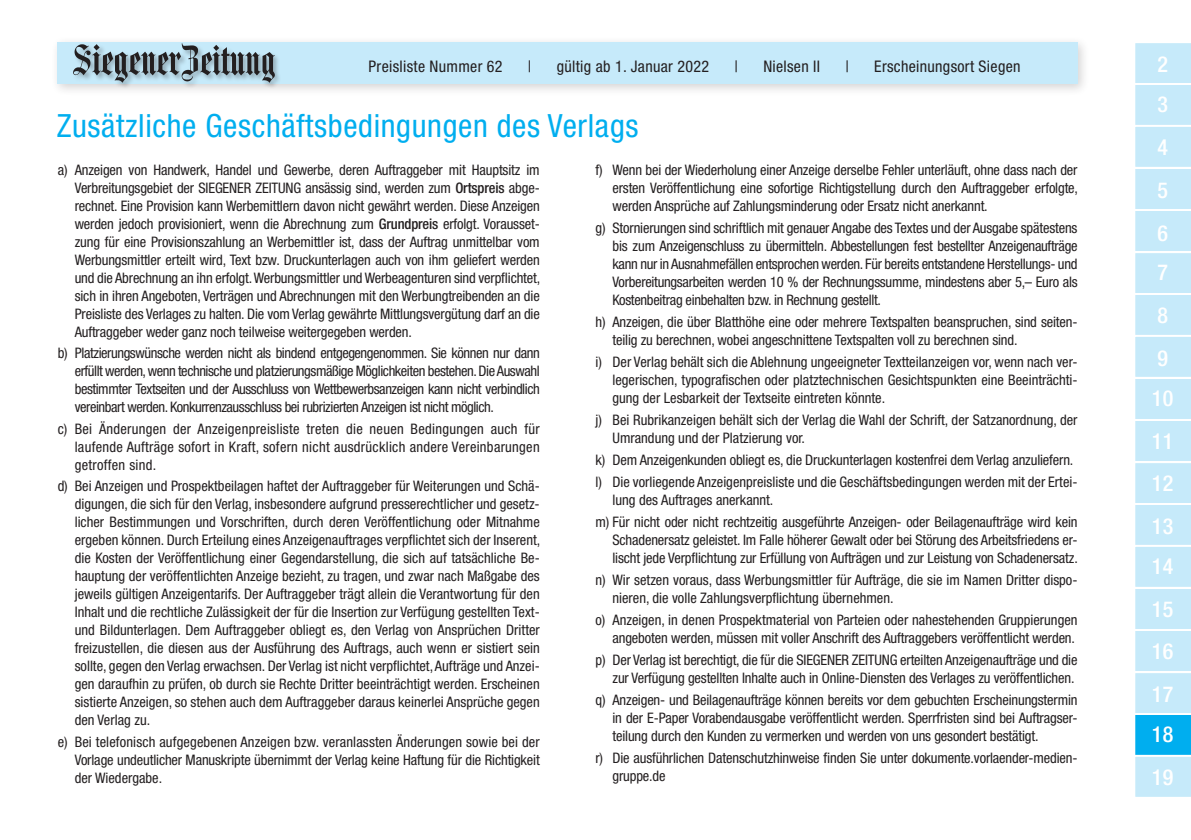
<style>
.page{position:relative;width:1191px;height:840px;background:#fff}
.page>*{position:absolute;margin:0;border:0;box-sizing:border-box;transform-origin:0 0}
.t1{font:condensed 32px "Helvetica Neue LT";letter-spacing:.02em;color:#00aeef}
.t2{font:500 condensed 22px/42.6px "Helvetica Neue LTCE";letter-spacing:.02em;color:#fff;text-align:justify}
.t3{font:condensed 16px "Helvetica Neue LT";letter-spacing:.02em;color:#231f20}
.t4{font:condensed 14.4px/18px "Helvetica Neue LT";letter-spacing:-.01em;color:#231f20;text-align:justify}
.s1{font-family:"Helvetica Neue LTCE";font-weight:500}
</style>
<div class="page">
<div style="left:50px;top:36px;width:1040px;height:60px;background:#231f20;opacity:.2"></div>
<div style="left:57px;top:43px;width:1020px;height:41px;background:#c6eafa"></div>
<div style="left:73px;top:43px;width:208px;height:47px;background:#231f20;opacity:.35"></div>
<img style="left:74px;top:44px;width:200px;height:39px">
<svg style="left:1135px;top:43px;width:56px;height:754px;background:#bee8f9"></svg>
<p class="t3" style="left:369px;top:57px;width:135px">Preisliste Nummer 62</p>
<p class="t3" style="left:528px;top:57px;width:5px">|</p>
<p class="t3" style="left:557px;top:57px;width:154px">gültig ab 1. Januar 2022</p>
<p class="t3" style="left:734px;top:57px;width:5px">|</p>
<p class="t3" style="left:763px;top:57px;width:58px">Nielsen II</p>
<p class="t3" style="left:845px;top:57px;width:5px">|</p>
<p class="t3" style="left:874px;top:57px;width:148px">Erscheinungsort Siegen</p>
<h1 class="t1" style="left:57px;top:107px;width:583px">Zusätzliche Geschäftsbedingungen des Verlags</h1>
<p class="t4" style="left:612px;top:160px;width:467px;text-indent:-17px">f) Wenn bei der Wiederholung einer Anzeige derselbe Fehler unterläuft, ohne dass nach der ersten Veröffentlichung eine sofortige Richtigstellung durch den Auftraggeber erfolgte, werden Ansprüche auf Zahlungsminderung oder Ersatz nicht anerkannt.</p>
<p class="t4" style="left:612px;top:218px;width:466px;text-indent:-17px">g) Stornierungen sind schriftlich mit genauer Angabe des Textes und der Ausgabe spätestens bis zum Anzeigenschluss zu übermitteln. Abbestellungen fest bestellter Anzeigenaufträge kann nur in Ausnahmefällen entsprochen werden. Für bereits entstandene Herstellungs- und Vorbereitungsarbeiten werden 10 % der Rechnungssumme, mindestens aber 5,– Euro als Kostenbeitrag einbehalten bzw. in Rechnung gestellt.</p>
<p class="t4" style="left:612px;top:312px;width:466px;text-indent:-17px">h) Anzeigen, die über Blatthöhe eine oder mehrere Textspalten beanspruchen, sind seiten&shy;teilig zu berechnen, wobei angeschnittene Textspalten voll zu berechnen sind.</p>
<p class="t4" style="left:612px;top:352px;width:466px;text-indent:-17px">i) Der Verlag behält sich die Ablehnung ungeeigneter Textteilanzeigen vor, wenn nach ver&shy;legerischen, typografischen oder platztechnischen Gesichtspunkten eine Beeinträchti&shy;gung der Lesbarkeit der Textseite eintreten könnte.</p>
<p class="t4" style="left:612px;top:410px;width:466px;text-indent:-17px">j) Bei Rubrikanzeigen behält sich der Verlag die Wahl der Schrift, der Satzanordnung, der<br>Umrandung und der Platzierung vor.</p>
<p class="t4" style="left:595px;top:448px;width:483px;line-height:22px">k) Dem Anzeigenkunden obliegt es, die Druckunterlagen kostenfrei dem Verlag anzuliefern. l) Die vorliegende Anzeigenpreisliste und die Geschäftsbedingungen werden mit der Ertei-</p>
<p class="t4" style="left:595px;top:488px;width:483px;line-height:22px;text-indent:17px">lung des Auftrages anerkannt.<br>m) Für nicht oder nicht rechtzeitig ausgeführte Anzeigen- oder Beilagenaufträge wird kein</p>
<p class="t4" style="left:612px;top:530px;width:467px">Schadenersatz geleistet. Im Falle höherer Gewalt oder bei Störung des Arbeitsfriedens er&shy;lischt jede Verpflichtung zur Erfüllung von Aufträgen und zur Leistung von Schadenersatz.</p>
<p class="t4" style="left:612px;top:570px;width:466px;text-indent:-17px">n) Wir setzen voraus, dass Werbungsmittler für Aufträge, die sie im Namen Dritter dispo&shy;nieren, die volle Zahlungsverpflichtung übernehmen.</p>
<p class="t4" style="left:595px;top:610px;width:483px;text-align:right">o) Anzeigen, in denen Prospektmaterial von Parteien oder nahestehenden Gruppierungen angeboten werden, müssen mit voller Anschrift des Auftraggebers veröffentlicht werden.</p>
<p class="t4" style="left:595px;top:650px;width:483px;text-align:right">p) Der Verlag ist berechtigt, die für die SIEGENER ZEITUNG erteilten Anzeigenaufträge und die zur Verfügung gestellten Inhalte auch in Online-Diensten des Verlages zu veröffentlichen.</p>
<p class="t4" style="left:612px;top:690px;width:466px;text-indent:-17px">q) Anzeigen- und Beilagenaufträge können bereits vor dem gebuchten Erscheinungstermin in der E-Paper Vorabendausgabe veröffentlicht werden. Sperrfristen sind bei Auftragser&shy;teilung durch den Kunden zu vermerken und werden von uns gesondert bestätigt.</p>
<p class="t4" style="left:612px;top:748px;width:466px;text-indent:-17px">r) Die ausführlichen Datenschutzhinweise finden Sie unter dokumente.vorlaender-medien&shy;gruppe.de</p>
<p class="t4" style="left:75px;top:160px;width:467px;text-indent:-17px">a) Anzeigen von Handwerk, Handel und Gewerbe, deren Auftraggeber mit Hauptsitz im Verbreitungsgebiet der SIEGENER ZEITUNG ansässig sind, werden zum <span class="s1">Ortspreis</span> abge&shy;rechnet. Eine Provision kann Werbemittlern davon nicht gewährt werden. Diese Anzeigen werden jedoch provisioniert, wenn die Abrechnung zum <span class="s1">Grundpreis</span> erfolgt. Vorausset&shy;zung für eine Provisionszahlung an Werbemittler ist, dass der Auftrag unmittelbar vom Werbungsmittler erteilt wird, Text bzw. Druckunterlagen auch von ihm geliefert werden und die Abrechnung an ihn erfolgt. Werbungsmittler und Werbeagenturen sind verpflichtet, sich in ihren Angeboten, Verträgen und Abrechnungen mit den Werbungtreibenden an die Preisliste des Verlages zu halten. Die vom Verlag gewährte Mittlungsvergütung darf an die Auftraggeber weder ganz noch teilweise weitergegeben werden.</p>
<p class="t4" style="left:75px;top:344px;width:466px;text-indent:-17px">b) Platzierungswünsche werden nicht als bindend entgegengenommen. Sie können nur dann erfüllt werden, wenn technische und platzierungsmäßige Möglichkeiten bestehen. Die Auswahl bestimmter Textseiten und der Ausschluss von Wettbewerbsanzeigen kann nicht verbindlich vereinbart werden. Konkurrenzausschluss bei rubrizierten Anzeigen ist nicht möglich.</p>
<p class="t4" style="left:75px;top:419px;width:466px;text-indent:-17px">c) Bei Änderungen der Anzeigenpreisliste treten die neuen Bedingungen auch für laufende Aufträge sofort in Kraft, sofern nicht ausdrücklich andere Vereinbarungen getroffen sind.</p>
<p class="t4" style="left:75px;top:476px;width:467px;text-indent:-17px">d) Bei Anzeigen und Prospektbeilagen haftet der Auftraggeber für Weiterungen und Schä&shy;digungen, die sich für den Verlag, insbesondere aufgrund presserechtlicher und gesetz&shy;licher Bestimmungen und Vorschriften, durch deren Veröffentlichung oder Mitnahme ergeben können. Durch Erteilung eines Anzeigenauftrages verpflichtet sich der Inserent, die Kosten der Veröffentlichung einer Gegendarstellung, die sich auf tatsächliche Be&shy;hauptung der veröffentlichten Anzeige bezieht, zu tragen, und zwar nach Maßgabe des jeweils gültigen Anzeigentarifs. Der Auftraggeber trägt allein die Verantwortung für den Inhalt und die rechtliche Zulässigkeit der für die Insertion zur Verfügung gestellten Text&shy;und Bildunterlagen. Dem Auftraggeber obliegt es, den Verlag von Ansprüchen Dritter freizustellen, die diesen aus der Ausführung des Auftrags, auch wenn er sistiert sein sollte, gegen den Verlag erwachsen. Der Verlag ist nicht verpflichtet, Aufträge und Anzei&shy;gen daraufhin zu prüfen, ob durch sie Rechte Dritter beeinträchtigt werden. Erscheinen sistierte Anzeigen, so stehen auch dem Auftraggeber daraus keinerlei Ansprüche gegen den Verlag zu.</p>
<p class="t4" style="left:75px;top:732px;width:466px;text-indent:-17px">e) Bei telefonisch aufgegebenen Anzeigen bzw. veranlassten Änderungen sowie bei der Vorlage undeutlicher Manuskripte übernimmt der Verlag keine Haftung für die Richtigkeit der Wiedergabe.</p>
<h2 class="t2" style="left:1157px;top:44px;width:12px;line-height:39.8px">2<br>3</h2>
<h2 class="t2" style="left:1157px;top:126px;width:12px">4<br>5<br>6</h2>
<h2 class="t2" style="left:1157px;top:251px;width:12px">7<br>8<br>9</h2>
<h2 class="t2" style="left:1151px;top:376px;width:23px">10<br>11<br>12<br>13</h2>
<h2 class="t2" style="left:1151px;top:544px;width:23px">14<br>15<br>16<br>17</h2>
<h2 class="t2" style="left:1151px;top:712px;width:23px">18<br>19</h2>
</div>
